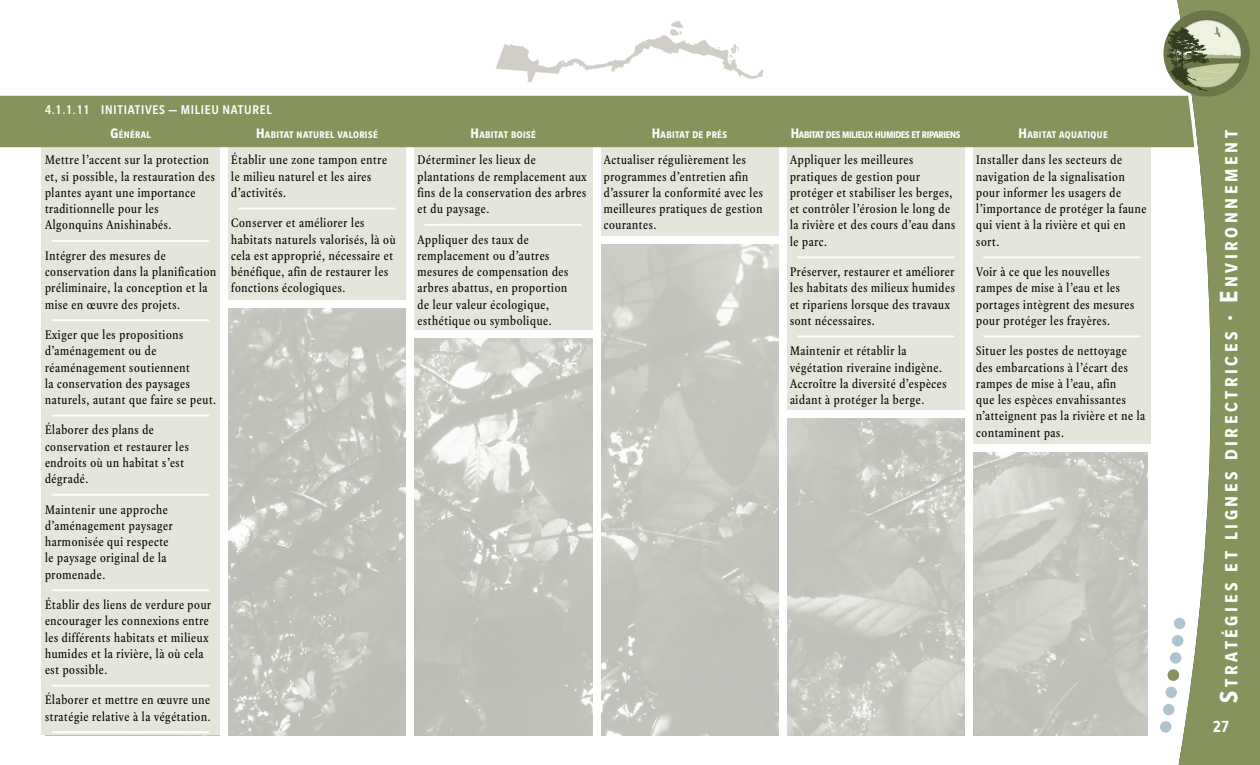
<style>
.page{position:relative;width:1260px;height:765px;background:#fff}
.page>*{position:absolute;margin:0;border:0;box-sizing:border-box;transform-origin:0 0}
.t1{font:700 condensed 19.25px "Slate Std";letter-spacing:.185em;color:#fff}
.t2{font:700 condensed 17.5px "Slate Std";color:#fff}
.t3{font:500 condensed 13.75px "Slate Std";letter-spacing:.05em;color:#fff}
.t4{font:condensed 13.12px/16.2px "Laurentian Std";letter-spacing:.05em;color:#000}
.t5{font:700 condensed 10.5px "Slate Std";letter-spacing:.035em;color:#fff}
.t6{font:700 condensed 10.5px "Slate Std";letter-spacing:-.03em;color:#fff}
.s1{font-size:15px}
.s2{font-size:27.5px}
</style>
<div class="page">
<img style="left:228px;top:147px;width:920px;height:588px">
<div style="left:41px;top:140px;width:183px;height:595px;background:#e5e6db"></div>
<div style="left:226px;top:140px;width:182px;height:163px;background:#e5e6db"></div>
<div style="left:412px;top:140px;width:183px;height:192px;background:#e5e6db"></div>
<div style="left:596px;top:140px;width:182px;height:99px;background:#e5e6db"></div>
<div style="left:783px;top:140px;width:182px;height:274px;background:#e5e6db"></div>
<div style="left:969px;top:140px;width:182px;height:309px;background:#e5e6db"></div>
<div style="left:224px;top:301px;width:186px;height:7px;background:#fff"></div>
<div style="left:410px;top:331px;width:186px;height:7px;background:#fff"></div>
<div style="left:595px;top:236px;width:186px;height:7px;background:#fff"></div>
<div style="left:783px;top:410px;width:186px;height:7px;background:#fff"></div>
<div style="left:969px;top:444px;width:186px;height:7px;background:#fff"></div>
<div style="left:220px;top:140px;width:7px;height:625px;background:#fff"></div>
<div style="left:406px;top:140px;width:7px;height:625px;background:#fff"></div>
<div style="left:593px;top:140px;width:7px;height:625px;background:#fff"></div>
<div style="left:780px;top:140px;width:7px;height:625px;background:#fff"></div>
<div style="left:965px;top:140px;width:7px;height:625px;background:#fff"></div>
<div style="left:0;top:96px;width:1177px;height:51px;background:#87935c"></div>
<svg style="left:496px;top:21px;width:268px;height:61px"></svg>
<svg style="left:1160px;top:721px;width:12px;height:12px"></svg>
<div style="left:1163px;top:704px;width:11px;height:11px;background:#b0c4cf;border-radius:50%"></div>
<svg style="left:1170px;top:652px;width:11px;height:12px"></svg>
<div style="left:1166px;top:687px;width:11px;height:11px;background:#b0c4cf;border-radius:50%"></div>
<div style="left:1172px;top:635px;width:11px;height:11px;background:#b0c4cf;border-radius:50%"></div>
<div style="left:1174px;top:618px;width:11px;height:11px;background:#b0c4cf;border-radius:50%"></div>
<svg style="left:1177px;top:107px;width:83px;height:658px;fill:#87935c"></svg>
<div style="left:1168px;top:669px;width:11px;height:12px;background:#87935c;border-radius:50%"></div>
<img style="left:1154px;top:0;width:106px;height:107px">
<svg style="left:1164px;top:10px;width:86px;height:87px;background:#979f7c"></svg>
<hr style="left:52px;top:240px;width:157px;height:2px;background:#fff">
<hr style="left:52px;top:319px;width:157px;height:2px;background:#fff">
<hr style="left:52px;top:415px;width:157px;height:2px;background:#fff">
<hr style="left:52px;top:494px;width:157px;height:2px;background:#fff">
<hr style="left:52px;top:589px;width:157px;height:2px;background:#fff">
<hr style="left:52px;top:685px;width:157px;height:2px;background:#fff">
<hr style="left:52px;top:731px;width:157px;height:2px;background:#fff">
<hr style="left:238px;top:208px;width:157px;height:1px;background:#fff">
<hr style="left:425px;top:224px;width:157px;height:2px;background:#fff">
<hr style="left:797px;top:256px;width:157px;height:2px;background:#fff">
<hr style="left:797px;top:336px;width:157px;height:1px;background:#fff">
<hr style="left:983px;top:256px;width:157px;height:2px;background:#fff">
<hr style="left:983px;top:336px;width:157px;height:1px;background:#fff">
<p class="t3" style="left:45px;top:102px;width:228px">4.1.1.11 INITIATIVES — MILIEU NATUREL</p>
<p class="t5" style="left:110px;top:129px;width:42px"><span class="s1">G</span>ÉNÉRAL</p>
<p class="t4" style="left:45px;top:152px;width:171px">Mettre l’accent sur la protection et, si possible, la restauration des plantes ayant une importance traditionnelle pour les<br>Algonquins Anishinabés.</p>
<p class="t4" style="left:45px;top:248px;width:173px">Intégrer des mesures de conservation dans la planification préliminaire, la conception et la mise en œuvre des projets.</p>
<p class="t4" style="left:45px;top:327px;width:173px">Exiger que les propositions d’aménagement ou de réaménagement soutiennent<br>la conservation des paysages naturels, autant que faire se peut.</p>
<p class="t4" style="left:45px;top:422px;width:145px">Élaborer des plans de conservation et restaurer les endroits où un habitat s’est dégradé.</p>
<p class="t4" style="left:45px;top:501px;width:129px">Maintenir une approche d’aménagement paysager harmonisée qui respecte le paysage original de la promenade.</p>
<p class="t4" style="left:45px;top:597px;width:168px">Établir des liens de verdure pour encourager les connexions entre les différents habitats et milieux humides et la rivière, là où cela est possible.</p>
<p class="t4" style="left:45px;top:692px;width:167px">Élaborer et mettre en œuvre une stratégie relative à la végétation.</p>
<p class="t5" style="left:256px;top:129px;width:123px"><span class="s1">H</span>ABITAT NATUREL VALORISÉ</p>
<p class="t4" style="left:231px;top:152px;width:157px">Établir une zone tampon entre le milieu naturel et les aires d’activités.</p>
<p class="t4" style="left:231px;top:215px;width:166px">Conserver et améliorer les habitats naturels valorisés, là où cela est approprié, nécessaire et bénéfique, afin de restaurer les fonctions écologiques.</p>
<p class="t5" style="left:470px;top:129px;width:67px"><span class="s1">H</span>ABITAT BOISÉ</p>
<p class="t4" style="left:418px;top:152px;width:171px">Déterminer les lieux de plantations de remplacement aux fins de la conservation des arbres et du paysage.</p>
<p class="t4" style="left:418px;top:231px;width:152px">Appliquer des taux de remplacement ou d’autres mesures de compensation des arbres abattus, en proportion de leur valeur écologique, esthétique ou symbolique.</p>
<p class="t5" style="left:652px;top:129px;width:76px"><span class="s1">H</span>ABITAT DE PRÉS</p>
<p class="t4" style="left:604px;top:152px;width:161px">Actualiser régulièrement les programmes d’entretien afin d’assurer la conformité avec les meilleures pratiques de gestion courantes.</p>
<p class="t6" style="left:791px;top:129px;width:171px"><span class="s1">H</span>ABITAT DES MILIEUX HUMIDES ET RIPARIENS</p>
<p class="t4" style="left:790px;top:152px;width:167px">Appliquer les meilleures pratiques de gestion pour protéger et stabiliser les berges, et contrôler l’érosion le long de la rivière et des cours d’eau dans le parc.</p>
<p class="t4" style="left:790px;top:264px;width:166px">Préserver, restaurer et améliorer les habitats des milieux humides et ripariens lorsque des travaux sont nécessaires.</p>
<p class="t4" style="left:790px;top:343px;width:158px">Maintenir et rétablir la végétation riveraine indigène.<br>Accroître la diversité d’espèces aidant à protéger la berge.</p>
<p class="t5" style="left:1019px;top:129px;width:91px"><span class="s1">H</span>ABITAT AQUATIQUE</p>
<p class="t4" style="left:976px;top:152px;width:172px">Installer dans les secteurs de navigation de la signalisation pour informer les usagers de l’importance de protéger la faune qui vient à la rivière et qui en sort.</p>
<p class="t4" style="left:976px;top:264px;width:160px">Voir à ce que les nouvelles rampes de mise à l’eau et les portages intègrent des mesures pour protéger les frayères.</p>
<p class="t4" style="left:976px;top:343px;width:171px">Situer les postes de nettoyage des embarcations à l’écart des rampes de mise à l’eau, afin<br>que les espèces envahissantes n’atteignent pas la rivière et ne la contaminent pas.</p>
<h1 class="t1" style="left:1221px;top:703px;width:574px;rotate:-90deg"><span class="s2">S</span>TRATÉGIES ET LIGNES DIRECTRICES <span class="s2">·</span> <span class="s2">E</span> NVIRONNEMENT</h1>
<h2 class="t2" style="left:1213px;top:718px;width:18px">27</h2>
</div>
